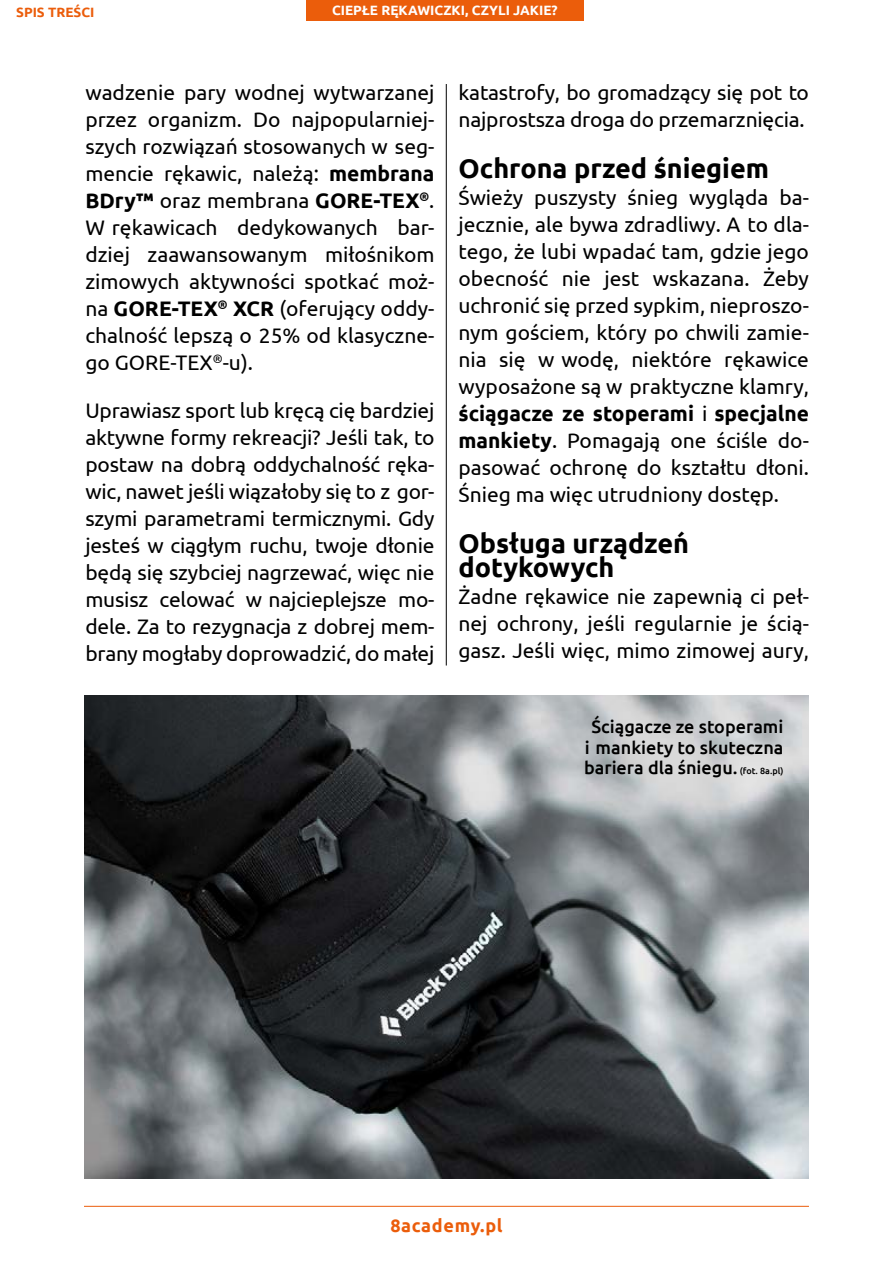
<style>
.page{position:relative;width:893px;height:1263px;background:#fff}
.page>*{position:absolute;margin:0;border:0;box-sizing:border-box;transform-origin:0 0}
.śródtytuł{font:700 27px/24px "Ubuntu";color:#000}
.tekst{font:21px/27px "Ubuntu";color:#000;text-align:justify}
.podpis_do_zdjęć{font:500 18px/20.7px "Ubuntu";color:#000;text-align:center}
.t1{font:700 18px "Ubuntu";letter-spacing:.04em;color:#eb5d0b}
.t2{font:700 13.5px "Ubuntu";color:#fff}
.t3{font:700 13.5px "Ubuntu";color:#eb5d0b}
.s1{font-weight:700}
.s2{font-size:9px}
</style>
<div class="page">
<img style="left:84px;top:695px;width:725px;height:484px">
<hr style="left:446px;top:84px;width:1px;height:581px;background:#000">
<div style="left:306px;top:0;width:278px;height:20px;background:#eb5d0b"></div>
<hr style="left:84px;top:1206px;width:725px;height:1px;background:#eb5d0b">
<p class="t3" style="left:16px;top:4px;width:80px">SPIS TREŚCI</p>
<p class="t2" style="left:332px;top:2px;width:227px">CIEPŁE RĘKAWICZKI, CZYLI JAKIE?</p>
<p class="tekst" style="left:85px;top:79px;width:351px">wadzenie pary wodnej wytwarzanej przez organizm. Do najpopularniej&shy;szych rozwiązań stosowanych w seg&shy;mencie rękawic, należą: <span class="s1">membrana BDry™</span> oraz membrana <span class="s1">GORE-TEX</span><sup>®</sup>.<br>W rękawicach dedykowanych bar&shy;dziej zaawansowanym miłośnikom zimowych aktywności spotkać moż&shy;na <span class="s1">GORE-TEX</span><sup>®</sup> <span class="s1">XCR</span> (oferujący oddy&shy;chalność lepszą o 25% od klasyczne&shy;go GORE-TEX<sup>®</sup>-u).</p>
<p class="tekst" style="left:85px;top:397px;width:351px">Uprawiasz sport lub kręcą cię bardziej aktywne formy rekreacji? Jeśli tak, to postaw na dobrą oddychalność ręka&shy;wic, nawet jeśli wiązałoby się to z gor&shy;szymi parametrami termicznymi. Gdy jesteś w ciągłym ruchu, twoje dłonie będą się szybciej nagrzewać, więc nie musisz celować w najcieplejsze mo&shy;dele. Za to rezygnacja z dobrej mem&shy;brany mogłaby doprowadzić, do małej</p>
<p class="tekst" style="left:458px;top:79px;width:352px">katastrofy, bo gromadzący się pot to najprostsza droga do przemarznięcia.</p>
<p class="śródtytuł" style="left:458px;top:156px;width:312px">Ochrona przed śniegiem</p>
<p class="tekst" style="left:458px;top:184px;width:352px">Świeży puszysty śnieg wygląda ba&shy;jecznie, ale bywa zdradliwy. A to dla&shy;tego, że lubi wpadać tam, gdzie jego obecność nie jest wskazana. Żeby uchronić się przed sypkim, nieproszo&shy;nym gościem, który po chwili zamie&shy;nia się w wodę, niektóre rękawice wyposażone są w praktyczne klamry, <span class="s1">ściągacze ze stoperami</span> i <span class="s1">specjalne mankiety</span>. Pomagają one ściśle do&shy;pasować ochronę do kształtu dłoni.<br>Śnieg ma więc utrudniony dostęp.</p>
<p class="śródtytuł" style="left:458px;top:531px;width:232px">Obsługa urządzeń dotykowych</p>
<p class="tekst" style="left:458px;top:583px;width:352px">Żadne rękawice nie zapewnią ci peł&shy;nej ochrony, jeśli regularnie je ścią&shy;gasz. Jeśli więc, mimo zimowej aury,</p>
<p class="podpis_do_zdjęć" style="left:584px;top:716px;width:201px">Ściągacze ze stoperami i mankiety to skuteczna bariera dla śniegu. <span class="s2">(fot. 8a.pl)</span></p>
<p class="t1" style="left:390px;top:1215px;width:114px">8academy.pl</p>
</div>
